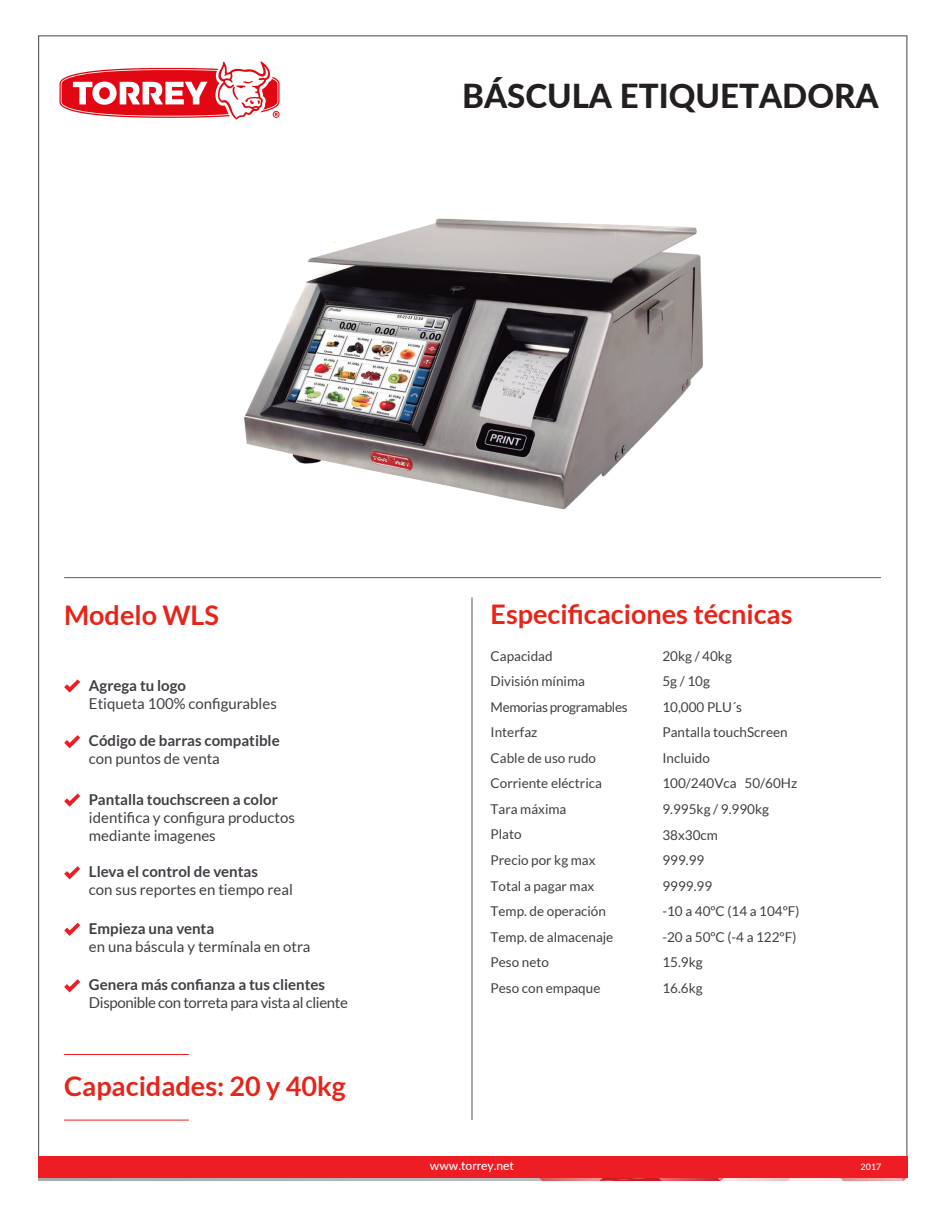
<style>
.page{position:relative;width:944px;height:1214px;background:#fff}
.page>*{position:absolute;margin:0;border:0;box-sizing:border-box;transform-origin:0 0}
.t1{font:800 33px "Lato";color:#231f20}
.t2{font:700 27px "Lato";color:#e72419}
.t3{font:15px/18px "Lato";color:#433e45}
.t4{font:700 15px "Lato";color:#433e45}
.t5{font:15px "Lato";letter-spacing:-.025em;color:#433e45}
.t6{font:13.5px/25.5px "Lato";color:#433e45}
.t7{font:500 12px "Lato";color:#fff}
.t8{font:500 9px "Lato";color:#fff}
</style>
<div class="page">
<svg style="left:38px;top:1177px;width:869px;height:4px;background:#d18084"></svg>
<hr style="left:471px;top:597px;width:1px;height:523px;background:#57585a">
<hr style="left:64px;top:577px;width:817px;height:1px;background:#57585a">
<div style="left:38px;top:1156px;width:869px;height:21px;background:#ee1d23"></div>
<svg style="left:64px;top:679px;width:16px;height:13px"></svg>
<svg style="left:64px;top:922px;width:16px;height:14px"></svg>
<svg style="left:64px;top:866px;width:16px;height:13px"></svg>
<svg style="left:64px;top:979px;width:16px;height:13px"></svg>
<svg style="left:64px;top:793px;width:16px;height:13px"></svg>
<svg style="left:64px;top:735px;width:16px;height:13px"></svg>
<hr style="left:64px;top:1054px;width:125px;height:1px;background:#ee1d23">
<hr style="left:64px;top:1119px;width:125px;height:1px;background:#ee1d23">
<img style="left:244px;top:218px;width:459px;height:291px">
<img style="left:59px;top:61px;width:221px;height:59px">
<h1 class="t1" style="left:462px;top:71px;width:418px">BÁSCULA ETIQUETADORA</h1>
<h2 class="t2" style="left:64px;top:599px;width:156px">Modelo WLS</h2>
<p class="t4" style="left:89px;top:676px;width:99px">Agrega tu logo</p>
<p class="t3" style="left:89px;top:694px;width:189px">Etiqueta 100% configurables</p>
<p class="t4" style="left:89px;top:732px;width:192px">Código de barras compatible</p>
<p class="t3" style="left:89px;top:750px;width:132px">con puntos de venta</p>
<p class="t4" style="left:89px;top:790px;width:190px">Pantalla touchscreen a color</p>
<p class="t3" style="left:89px;top:808px;width:207px">identifica y configura productos mediante imagenes</p>
<p class="t4" style="left:89px;top:863px;width:170px">Lleva el control de ventas</p>
<p class="t3" style="left:89px;top:881px;width:205px">con sus reportes en tiempo real</p>
<p class="t4" style="left:89px;top:920px;width:127px">Empieza una venta</p>
<p class="t3" style="left:89px;top:937px;width:223px">en una báscula y termínala en otra</p>
<p class="t4" style="left:89px;top:976px;width:238px">Genera más confianza a tus clientes</p>
<p class="t5" style="left:89px;top:994px;width:260px">Disponible con torreta para vista al cliente</p>
<h2 class="t2" style="left:64px;top:1071px;width:283px">Capacidades: 20 y 40kg</h2>
<h2 class="t2" style="left:490px;top:598px;width:303px">Especificaciones técnicas</h2>
<p class="t6" style="left:490px;top:643px;width:138px">Capacidad<br>División mínima<br>Memorias programables<br>Interfaz<br>Cable de uso rudo<br>Corriente eléctrica<br>Tara máxima<br>Plato<br>Precio por kg max<br>Total a pagar max<br>Temp. de operación<br>Temp. de almacenaje<br>Peso neto<br>Peso con empaque</p>
<p class="t6" style="left:662px;top:643px;width:139px">20kg / 40kg<br>5g / 10g<br>10,000 PLU´s<br>Pantalla touchScreen<br>Incluido<br>100/240Vca 50/60Hz<br>9.995kg / 9.990kg<br>38x30cm<br>999.99<br>9999.99<br>-10 a 40ºC (14 a 104ºF) -20 a 50ºC (-4 a 122ºF)<br>15.9kg<br>16.6kg</p>
<p class="t7" style="left:430px;top:1156px;width:86px">www.torrey.net</p>
<p class="t8" style="left:860px;top:1159px;width:22px">2017</p>
</div>
